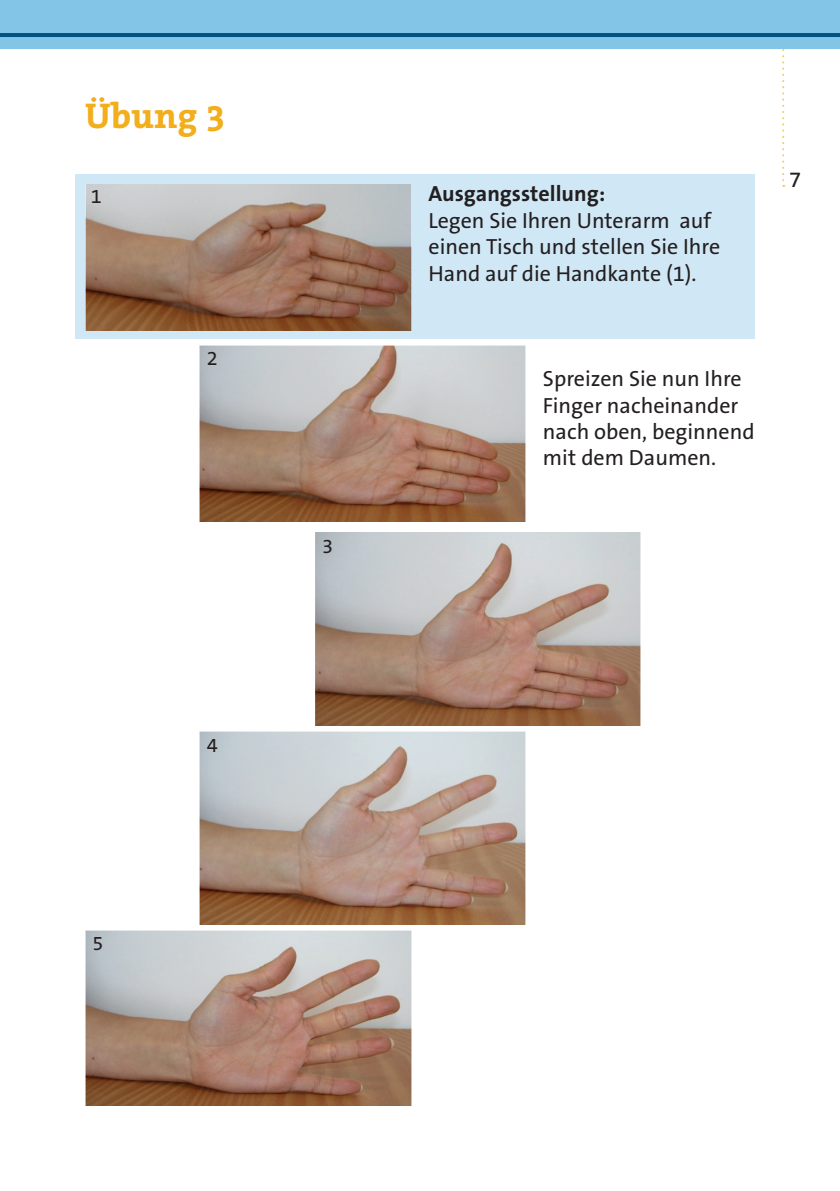
<style>
.page{position:relative;width:840px;height:1191px;background:#fff}
.page>*{position:absolute;margin:0;border:0;box-sizing:border-box;transform-origin:0 0}
.t1{font:700 36px "The Serif Office";color:#f2ae1b}
.t2{font:22px/26.4px "The Sans B5 Plain";color:#231f20}
.t3{font:700 22px "The Sans B7";color:#231f20}
.t4{font:20px "The Sans B5 Plain";color:#231f20}
</style>
<div class="page">
<svg style="left:781px;top:48px;width:2px;height:139px"></svg>
<div style="left:0;top:0;width:839px;height:48px;background:#83c5e7"></div>
<hr style="left:0;top:33px;width:839px;height:4px;background:#015181">
<div style="left:76px;top:174px;width:678px;height:164px;background:#d0e7f5"></div>
<img style="left:85px;top:184px;width:326px;height:147px">
<img style="left:315px;top:532px;width:325px;height:193px">
<img style="left:199px;top:731px;width:326px;height:193px">
<img style="left:85px;top:930px;width:326px;height:176px">
<img style="left:199px;top:345px;width:326px;height:176px">
<h1 class="t1" style="left:85px;top:96px;width:142px">Übung 3</h1>
<p class="t4" style="left:91px;top:186px;width:12px">1</p>
<p class="t4" style="left:207px;top:348px;width:12px">2</p>
<p class="t4" style="left:92px;top:933px;width:12px">5</p>
<p class="t4" style="left:207px;top:734px;width:12px">4</p>
<p class="t4" style="left:322px;top:535px;width:12px">3</p>
<p class="t3" style="left:428px;top:182px;width:178px">Ausgangsstellung:</p>
<p class="t2" style="left:428px;top:208px;width:293px">Legen Sie Ihren Unterarm auf einen Tisch und stellen Sie Ihre<br>Hand auf die Handkante (1).</p>
<p class="t2" style="left:542px;top:366px;width:213px">Spreizen Sie nun Ihre<br>Finger nacheinander nach oben, beginnend mit dem Daumen.</p>
</div>
